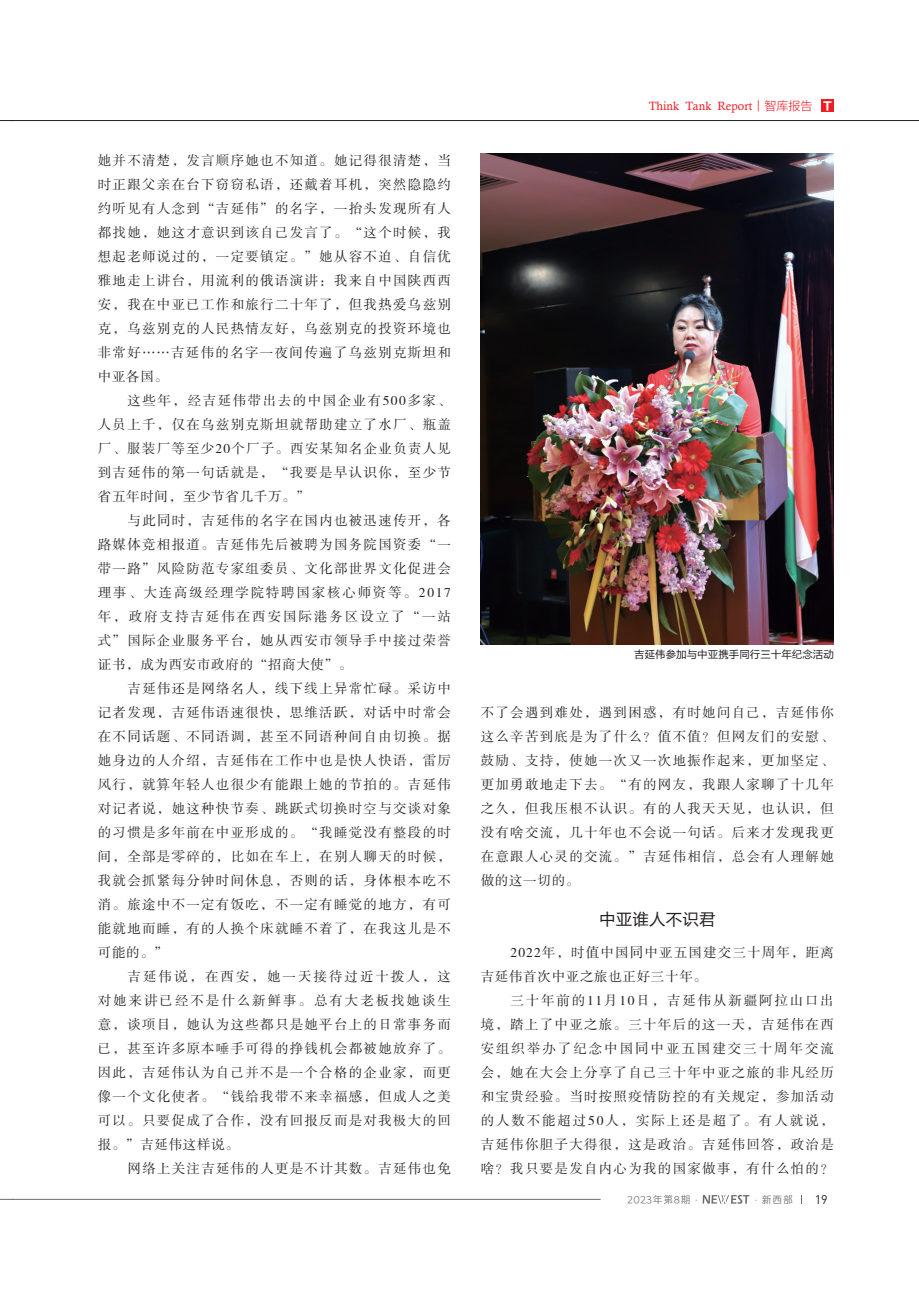
<style>
.page{position:relative;width:919px;height:1289px;background:#fff}
.page>*{position:absolute;margin:0;border:0;box-sizing:border-box;transform-origin:0 0}
.t1{font:16.5px "FZLTHK GBK1 0";letter-spacing:.01em;color:#231f20}
.t2{font:13.5px/24px "FZSSK GBK1 0";letter-spacing:.095em;color:#231f20;text-align:justify}
.t3{font:12.45px "DIN";color:#231f20}
.t4{font:12px "Calisto";color:#ee1d23}
.t5{font:10.5px "FZLTHK GBK1 0";color:#231f20}
.t6{font:9.75px "Loong Flash Sans GB Regular";letter-spacing:.1em;color:#6c6d70}
.s1{font-family:"FZLTXHK GBK1 0"}
.s2{font-family:"FZLTDHK GBK1 0";font-size:11.4px;color:#fff}
</style>
<div class="page">
<svg style="left:0;top:1199px;width:13px;height:1px"></svg>
<svg style="left:0;top:120px;width:13px;height:1px"></svg>
<hr style="left:13px;top:1199px;width:587px;height:1px;background:#6c6d70">
<svg style="left:702px;top:1195px;width:47px;height:8px"></svg>
<hr style="left:13px;top:120px;width:905px;height:1px;background:#231f20">
<div style="left:821px;top:99px;width:12px;height:13px;background:#ee1d23"></div>
<img style="left:480px;top:153px;width:353px;height:491px">
<p class="t2" style="left:98px;top:149px;width:354px">她并不清楚，发言顺序她也不知道。她记得很清楚，当时正跟父亲在台下窃窃私语，还戴着耳机，突然隐隐约约听见有人念到“吉延伟”的名字，一抬头发现所有人都找她，她这才意识到该自己发言了。“这个时候，我想起老师说过的，一定要镇定。”她从容不迫、自信优雅地走上讲台，用流利的俄语演讲：我来自中国陕西西安，我在中亚已工作和旅行二十年了，但我热爱乌兹别克，乌兹别克的人民热情友好，乌兹别克的投资环境也非常好……吉延伟的名字一夜间传遍了乌兹别克斯坦和中亚各国。</p>
<p class="t2" style="left:98px;top:389px;width:354px;text-indent:30px">这些年，经吉延伟带出去的中国企业有500多家、人员上千，仅在乌兹别克斯坦就帮助建立了水厂、瓶盖厂、服装厂等至少20个厂子。西安某知名企业负责人见到吉延伟的第一句话就是，“我要是早认识你，至少节省五年时间，至少节省几千万。”</p>
<p class="t2" style="left:98px;top:509px;width:354px;text-indent:30px">与此同时，吉延伟的名字在国内也被迅速传开，各路媒体竞相报道。吉延伟先后被聘为国务院国资委“一带一路”风险防范专家组委员、文化部世界文化促进会理事、大连高级经理学院特聘国家核心师资等。2017年，政府支持吉延伟在西安国际港务区设立了“一站式”国际企业服务平台，她从西安市领导手中接过荣誉证书，成为西安市政府的“招商大使”。</p>
<p class="t2" style="left:98px;top:677px;width:354px;text-indent:30px">吉延伟还是网络名人，线下线上异常忙碌。采访中记者发现，吉延伟语速很快，思维活跃，对话中时常会在不同话题、不同语调，甚至不同语种间自由切换。据她身边的人介绍，吉延伟在工作中也是快人快语，雷厉风行，就算年轻人也很少有能跟上她的节拍的。吉延伟对记者说，她这种快节奏、跳跃式切换时空与交谈对象的习惯是多年前在中亚形成的。“我睡觉没有整段的时间，全部是零碎的，比如在车上，在别人聊天的时候，我就会抓紧每分钟时间休息，否则的话，身体根本吃不消。旅途中不一定有饭吃，不一定有睡觉的地方，有可能就地而睡，有的人换个床就睡不着了，在我这儿是不可能的。”</p>
<p class="t2" style="left:98px;top:965px;width:354px;text-indent:30px">吉延伟说，在西安，她一天接待过近十拨人，这对她来讲已经不是什么新鲜事。总有大老板找她谈生意，谈项目，她认为这些都只是她平台上的日常事务而已，甚至许多原本唾手可得的挣钱机会都被她放弃了。因此，吉延伟认为自己并不是一个合格的企业家，而更像一个文化使者。“钱给我带不来幸福感，但成人之美可以。只要促成了合作，没有回报反而是对我极大的回报。”吉延伟这样说。</p>
<p class="t2" style="left:128px;top:1157px;width:325px">网络上关注吉延伟的人更是不计其数。吉延伟也免</p>
<p class="t4" style="left:648px;top:99px;width:186px">Think Tank Report<span class="s1">丨智库报告</span> <span class="s2">Ｔ</span></p>
<p class="t5" style="left:634px;top:649px;width:201px">吉延伟参加与中亚携手同行三十年纪念活动</p>
<p class="t2" style="left:480px;top:701px;width:354px">不了会遇到难处，遇到困惑，有时她问自己，吉延伟你这么辛苦到底是为了什么？值不值？但网友们的安慰、鼓励、支持，使她一次又一次地振作起来，更加坚定、更加勇敢地走下去。“有的网友，我跟人家聊了十几年之久，但我压根不认识。有的人我天天见，也认识，但没有啥交流，几十年也不会说一句话。后来才发现我更在意跟人心灵的交流。”吉延伟相信，总会有人理解她做的这一切的。</p>
<p class="t1" style="left:599px;top:910px;width:118px">中亚谁人不识君</p>
<p class="t2" style="left:480px;top:940px;width:354px;text-indent:30px">2022年，时值中国同中亚五国建交三十周年，距离吉延伟首次中亚之旅也正好三十年。</p>
<p class="t2" style="left:480px;top:988px;width:354px;text-indent:30px">三十年前的11月10日，吉延伟从新疆阿拉山口出境，踏上了中亚之旅。三十年后的这一天，吉延伟在西安组织举办了纪念中国同中亚五国建交三十周年交流会，她在大会上分享了自己三十年中亚之旅的非凡经历和宝贵经验。当时按照疫情防控的有关规定，参加活动的人数不能超过50人，实际上还是超了。有人就说，吉延伟你胆子大得很，这是政治。吉延伟回答，政治是啥？我只要是发自内心为我的国家做事，有什么怕的？</p>
<p class="t6" style="left:627px;top:1194px;width:167px">2023年第8期·　　　　 ·新西部</p>
<p class="t3" style="left:814px;top:1191px;width:13px">19</p>
</div>
